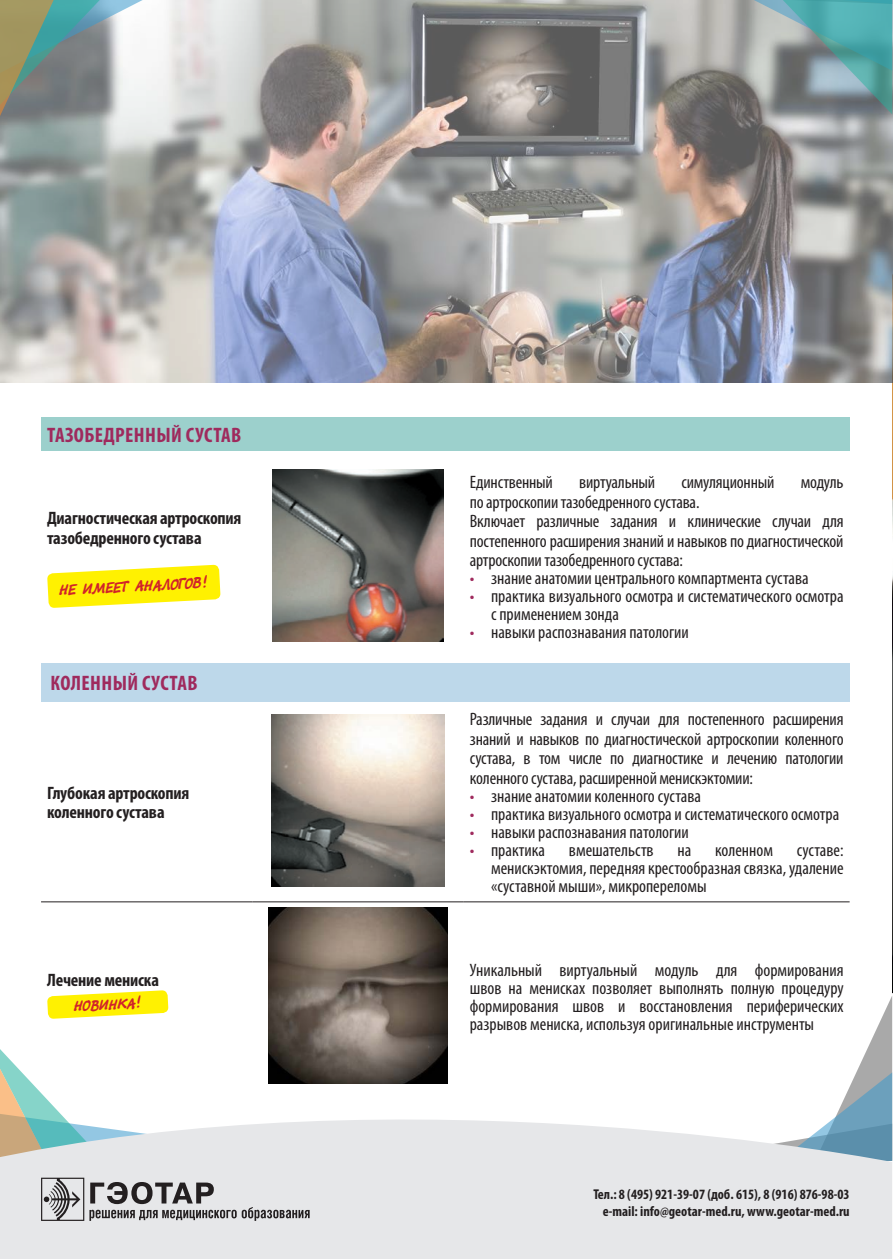
<style>
.page{position:relative;width:893px;height:1259px;background:#fff}
.page>*{position:absolute;margin:0;border:0;box-sizing:border-box;transform-origin:0 0}
.t1{font:700 condensed 21px "Myriad Pro";letter-spacing:.02em;color:#9f2a5d}
.t2{font:condensed 18px/19.5px "Myriad Pro";letter-spacing:-.005em;color:#231f20;text-align:justify}
.t3{font:700 condensed 18px/19.5px "Myriad Pro";letter-spacing:-.01em;color:#231f20}
.t4{font:15.3px "Tatiana C";color:#d1232a}
.t5{font:15px "Tatiana C";color:#d1232a}
.t6{font:700 condensed 14.25px/17.1px "Myriad Pro";color:#231f20;text-align:right}
.s1{color:#9f2a5d}
</style>
<div class="page">
<svg style="left:859px;top:998px;width:32px;height:68px"></svg>
<img style="left:891px;top:259px;width:1px;height:765px">
<svg style="left:0;top:1066px;width:891px;height:192px;fill:#e6e7e9"></svg>
<svg style="left:41px;top:1177px;width:268px;height:43px"></svg>
<div style="left:41px;top:417px;width:808px;height:33px;background:#9cd0cc"></div>
<div style="left:41px;top:663px;width:808px;height:38px;background:#bdd8ea"></div>
<hr style="left:41px;top:901px;width:211px;height:1px;background:#231f20">
<hr style="left:252px;top:901px;width:211px;height:1px;background:#231f20">
<hr style="left:463px;top:901px;width:386px;height:1px;background:#231f20">
<svg style="left:47px;top:564px;width:173px;height:44px"></svg>
<img style="left:272px;top:469px;width:172px;height:172px">
<img style="left:271px;top:714px;width:173px;height:172px">
<svg style="left:47px;top:990px;width:121px;height:28px"></svg>
<img style="left:268px;top:907px;width:179px;height:176px">
<img style="left:0;top:0;width:891px;height:383px">
<svg style="left:406px;top:0;width:485px;height:114px"></svg>
<svg style="left:0;top:0;width:187px;height:165px"></svg>
<p class="t1" style="left:47px;top:421px;width:195px">Тазобедренный сустав</p>
<p class="t3" style="left:47px;top:508px;width:196px">Диагностическая артроскопия тазобедренного сустава</p>
<p class="t4" style="left:58px;top:581px;width:150px;rotate:-3deg">Не имеет аналогов!</p>
<p class="t1" style="left:51px;top:669px;width:148px">Коленный сустав</p>
<p class="t3" style="left:47px;top:782px;width:144px">Глубокая артроскопия коленного сустава</p>
<p class="t3" style="left:47px;top:970px;width:113px">Лечение мениска</p>
<p class="t5" style="left:73px;top:997px;width:70px;rotate:-3deg">новинка!</p>
<p class="t2" style="left:469px;top:472px;width:85px">Единственный</p>
<p class="t2" style="left:579px;top:472px;width:78px">виртуальный</p>
<p class="t2" style="left:681px;top:472px;width:94px">симуляционный</p>
<p class="t2" style="left:800px;top:472px;width:44px">модуль</p>
<p class="t2" style="left:469px;top:492px;width:375px;text-align:left">по артроскопии тазобедренного сустава.<br>Включает различные задания и клинические случаи для постепенного расширения знаний и навыков по диагностической артроскопии тазобедренного сустава:</p>
<p class="t2" style="left:469px;top:568px;width:340px"><span class="s1">•</span> знание анатомии центрального компартмента сустава</p>
<p class="t2" style="left:491px;top:587px;width:354px;line-height:18px;text-indent:-21px"><span class="s1">•</span> практика визуального осмотра и систематического осмотра с применением зонда</p>
<p class="t2" style="left:469px;top:622px;width:220px"><span class="s1">•</span> навыки распознавания патологии</p>
<p class="t2" style="left:469px;top:709px;width:375px">Различные задания и случаи для постепенного расширения знаний и навыков по диагностической артроскопии коленного сустава, в том числе по диагностике и лечению патологии коленного сустава, расширенной менискэктомии:</p>
<p class="t2" style="left:469px;top:785px;width:233px"><span class="s1">•</span> знание анатомии коленного сустава</p>
<p class="t2" style="left:469px;top:803px;width:371px"><span class="s1">•</span> практика визуального осмотра и систематического осмотра</p>
<p class="t2" style="left:469px;top:821px;width:220px"><span class="s1">•</span> навыки распознавания патологии</p>
<p class="t2" style="left:469px;top:839px;width:77px"><span class="s1">•</span> практика</p>
<p class="t2" style="left:568px;top:839px;width:86px">вмешательств</p>
<p class="t2" style="left:677px;top:839px;width:15px">на</p>
<p class="t2" style="left:714px;top:839px;width:60px">коленном</p>
<p class="t2" style="left:491px;top:840px;width:354px;line-height:18px;text-indent:306px">суставе: менискэктомия, передняя крестообразная связка, удаление «суставной мыши», микропереломы</p>
<p class="t2" style="left:469px;top:960px;width:375px;line-height:18px">Уникальный виртуальный модуль для формирования швов на менисках позволяет выполнять полную процедуру формирования швов и восстановления периферических разрывов мениска, используя оригинальные инструменты</p>
<p class="t6" style="left:593px;top:1185px;width:258px">Тел.: 8 (495) 921-39-07 (доб. 615), 8 (916) 876-98-03 e-mail: info@geotar-med.ru, www.geotar-med.ru</p>
</div>
